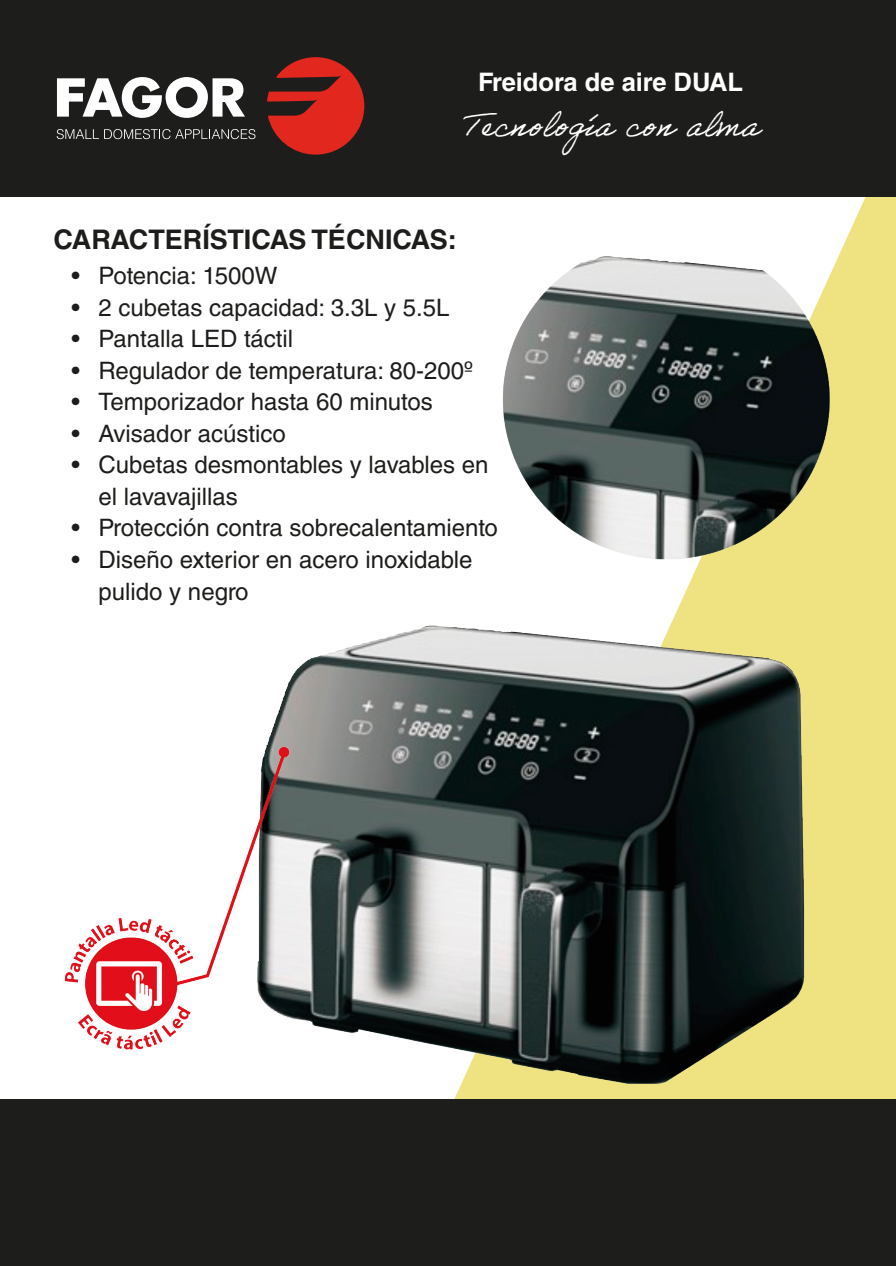
<style>
.page{position:relative;width:896px;height:1266px;background:#fff}
.page>*{position:absolute;margin:0;border:0;box-sizing:border-box;transform-origin:0 0}
.t1{font:33px "Adobe Handwriting Ernie";color:#fff}
.t2{font:700 27px "Helvetica LT Std";color:#1d1d1b}
.t3{font:700 25.5px "Helvetica LT Std";color:#fff}
.t4{font:24px/31.5px "Helvetica LT Std";color:#1d1d1b}
</style>
<div class="page">
<svg style="left:674px;top:197px;width:221px;height:902px;fill:#eee281"></svg>
<div style="left:0;top:1099px;width:895px;height:166px;background:#1d1d1b"></div>
<div style="left:0;top:0;width:895px;height:197px;background:#1d1d1b"></div>
<svg style="left:267px;top:57px;width:97px;height:98px"></svg>
<svg style="left:57px;top:77px;width:188px;height:41px"></svg>
<svg style="left:57px;top:129px;width:198px;height:10px"></svg>
<img style="left:279px;top:617px;width:561px;height:482px">
<img style="left:64px;top:710px;width:235px;height:367px">
<img style="left:503px;top:242px;width:378px;height:343px">
<p class="t3" style="left:478px;top:67px;width:267px">Freidora de aire DUAL</p>
<p class="t1" style="left:464px;top:105px;width:296px">Tecnología con alma</p>
<p class="t2" style="left:54px;top:223px;width:405px">CARACTERÍSTICAS TÉCNICAS:</p>
<p class="t4" style="left:72px;top:260px;width:207px">• Potencia: 1500W</p>
<p class="t4" style="left:72px;top:291px;width:379px">• 2 cubetas capacidad: 3.3L y 5.5L</p>
<p class="t4" style="left:72px;top:323px;width:223px">• Pantalla LED táctil</p>
<p class="t4" style="left:72px;top:354px;width:403px">• Regulador de temperatura: 80-200º</p>
<p class="t4" style="left:72px;top:386px;width:362px">• Temporizador hasta 60 minutos</p>
<p class="t4" style="left:72px;top:417px;width:216px">• Avisador acústico</p>
<p class="t4" style="left:99px;top:449px;width:391px;text-indent:-27px">• Cubetas desmontables y lavables en el lavavajillas</p>
<p class="t4" style="left:72px;top:512px;width:428px">• Protección contra sobrecalentamiento</p>
<p class="t4" style="left:99px;top:543px;width:375px;text-indent:-27px">• Diseño exterior en acero inoxidable pulido y negro</p>
</div>
